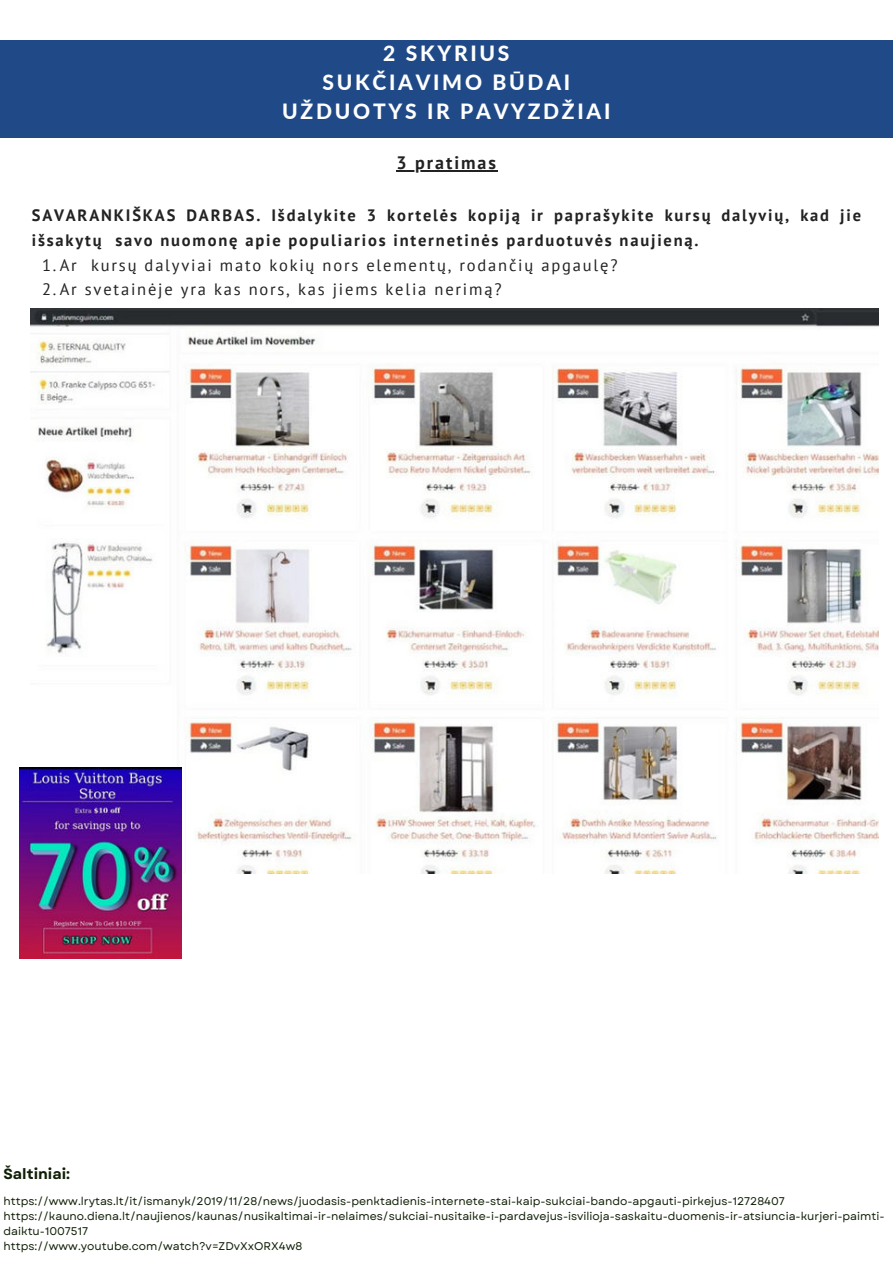
<style>
.page{position:relative;width:893px;height:1264px;background:#fff}
.page>*{position:absolute;margin:0;border:0;box-sizing:border-box;transform-origin:0 0}
.t1{font:800 21px/29.2px "Lato";letter-spacing:.13em;color:#fff;text-align:center}
.t2{font:700 18px "PT Sans";letter-spacing:.11em;color:#222}
.t3{font:700 16.5px/24.8px "PT Sans";letter-spacing:.11em;color:#222}
.t4{font:16.5px/24.8px "PT Sans";letter-spacing:.11em;color:#222}
.t5{font:700 14.7px "Garet";color:#0f1e05}
.t6{font:11.1px/14.9px "Garet";color:#0f1e05}
</style>
<div class="page">
<div style="left:0;top:40px;width:892px;height:98px;background:#204a87"></div>
<img style="left:31px;top:309px;width:847px;height:564px">
<img style="left:19px;top:767px;width:162px;height:191px">
<hr style="left:396px;top:170px;width:102px;height:1px;background:#222">
<h1 class="t1" style="left:282px;top:37px;width:330px">2 SKYRIUS<br>SUKČIAVIMO BŪDAI<br>UŽDUOTYS IR PAVYZDŽIAI</h1>
<h2 class="t2" style="left:396px;top:151px;width:101px">3 pratimas</h2>
<h3 class="t3" style="left:32px;top:202px;width:830px">SAVARANKIŠKAS DARBAS. Išdalykite 3 kortelės kopiją ir paprašykite kursų dalyvių, kad jie išsakytų savo nuomonę apie populiarios internetinės parduotuvės naujieną.</h3>
<h3 class="t4" style="left:42px;top:252px;width:577px">1.Ar kursų dalyviai mato kokių nors elementų, rodančių apgaulę?<br>2.Ar svetainėje yra kas nors, kas jiems kelia nerimą?</h3>
<h3 class="t5" style="left:4px;top:1164px;width:68px">Šaltiniai:</h3>
<p class="t6" style="left:4px;top:1194px;width:882px">https://www.lrytas.lt/it/ismanyk/2019/11/28/news/juodasis-penktadienis-internete-stai-kaip-sukciai-bando-apgauti-pirkejus-12728407 https://kauno.diena.lt/naujienos/kaunas/nusikaltimai-ir-nelaimes/sukciai-nusitaike-i-pardavejus-isvilioja-saskaitu-duomenis-ir-atsiuncia-kurjeri-paimti&shy;daiktu-1007517<br>https://www.youtube.com/watch?v=ZDvXxORX4w8</p>
</div>
